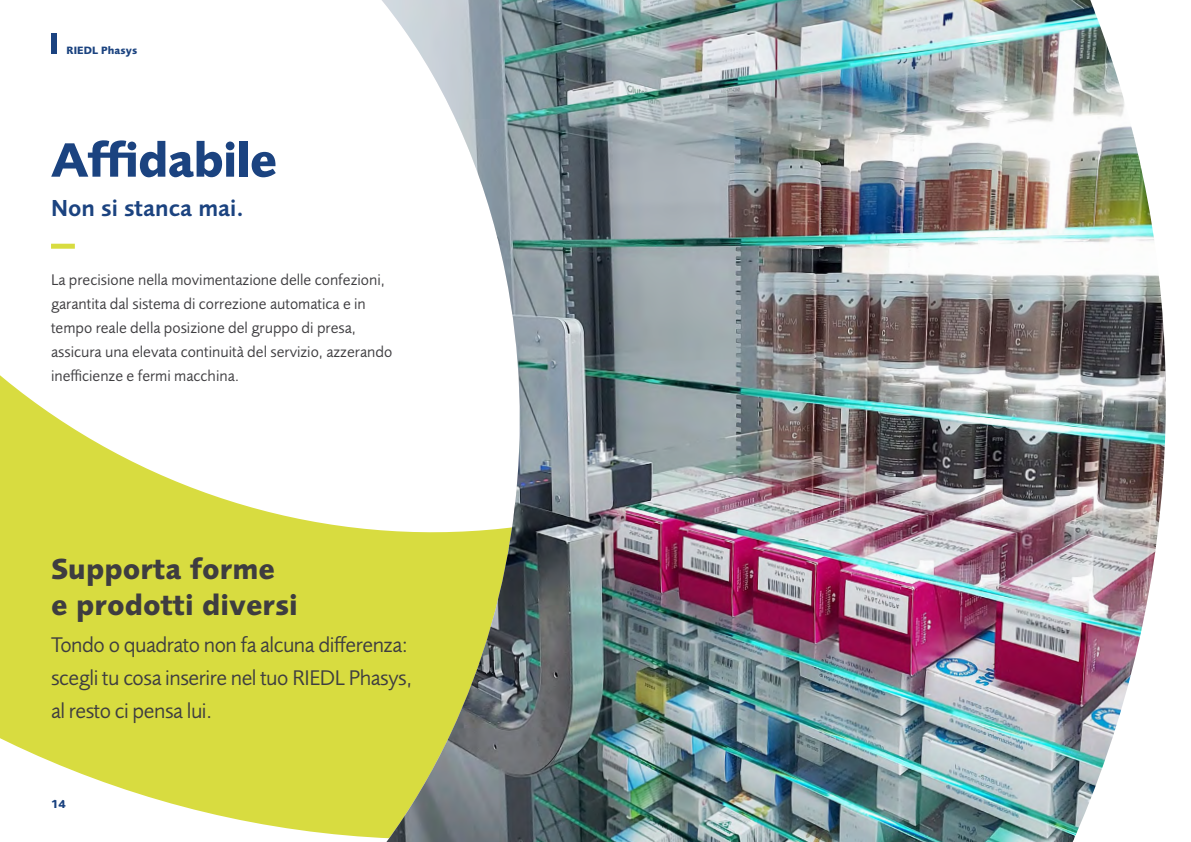
<style>
.page{position:relative;width:1191px;height:842px;background:#fff}
.page>*{position:absolute;margin:0;border:0;box-sizing:border-box;transform-origin:0 0}
.t1{font:700 50px "Foundry Sans OT2";letter-spacing:-.02em;color:#1b4380}
.t2{font:700 30px/36px "Foundry Sans OT2";color:#3e3d40}
.t3{font:600 24px "Foundry Sans OT2";color:#1b4380}
.t4{font:22px/33px "Foundry Sans OT2";letter-spacing:-.02em;color:#3e3d40}
.t5{font:16px/24px "Foundry Sans OT2";color:#3e3d40}
.t6{font:700 12px "Foundry Sans OT2";color:#1b4380}
.t7{font:700 11px "Foundry Sans OT2";letter-spacing:.01em;color:#1b4380}
</style>
<div class="page">
<img style="left:0;top:0;width:1166px;height:842px">
<p class="t7" style="left:67px;top:41px;width:72px">RIEDL Phasys</p>
<h1 class="t1" style="left:51px;top:121px;width:227px">Affidabile</h1>
<h3 class="t3" style="left:51px;top:190px;width:195px">Non si stanca mai.</h3>
<p class="t5" style="left:51px;top:266px;width:343px">La precisione nella movimentazione delle confezioni, garantita dal sistema di correzione automatica e in tempo reale della posizione del gruppo di presa, assicura una elevata continuità del servizio, azzerando inefficienze e fermi macchina.</p>
<h2 class="t2" style="left:51px;top:549px;width:248px">Supporta forme e prodotti diversi</h2>
<h3 class="t4" style="left:51px;top:627px;width:362px">Tondo o quadrato non fa alcuna differenza: scegli tu cosa inserire nel tuo RIEDL Phasys, al resto ci pensa lui.</h3>
<p class="t6" style="left:51px;top:794px;width:16px">14</p>
</div>
